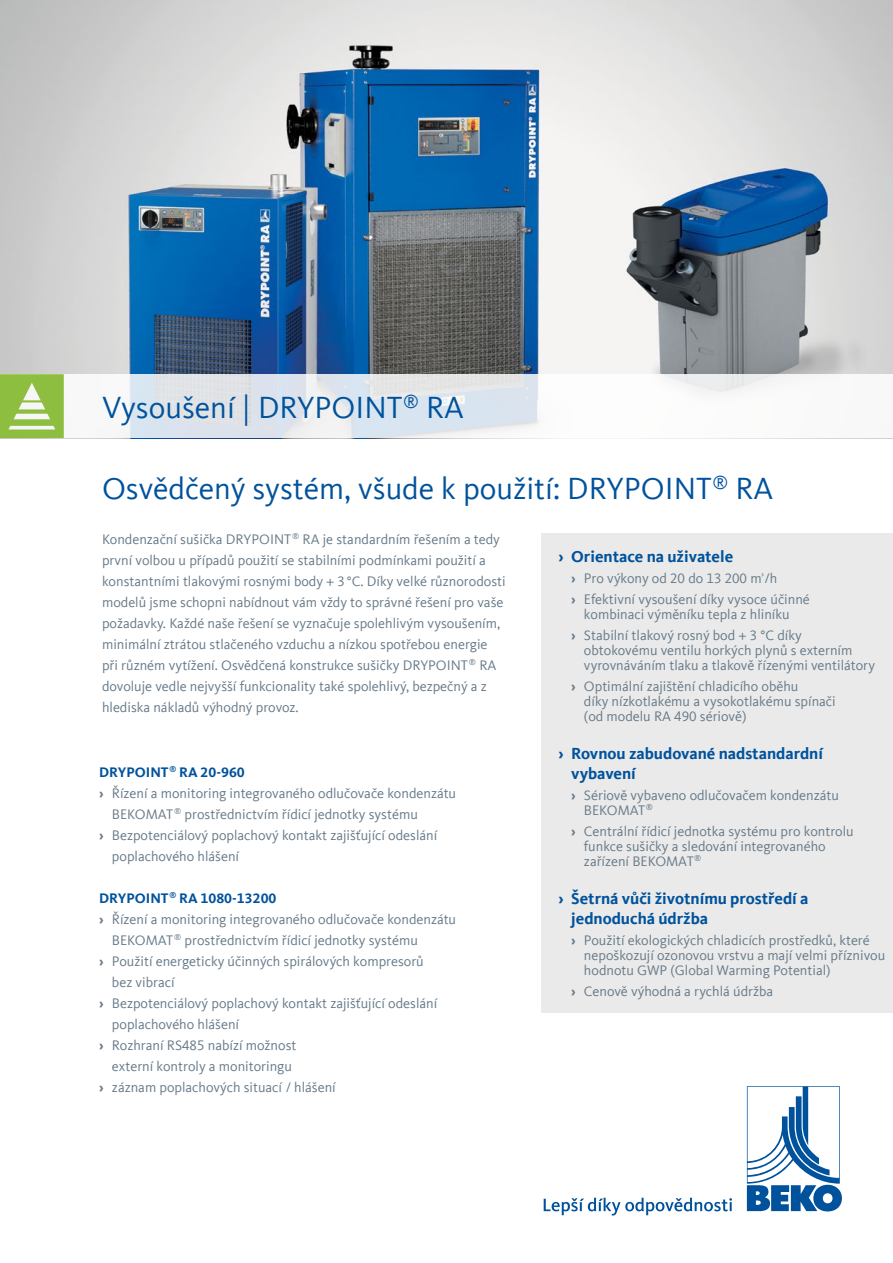
<style>
.page{position:relative;width:893px;height:1263px;background:#fff}
.page>*{position:absolute;margin:0;border:0;box-sizing:border-box;transform-origin:0 0}
.t1{font:31.5px "Kievit Offc Pro";color:#00529c}
.t2{font:700 16.5px/19.8px "Kievit Offc Pro";color:#00529c}
.t3{font:14.25px/21px "Kievit Offc Pro";color:#657988}
.t4{font:700 14.25px "Kievit Offc Pro";color:#00529c}
.s1{font-weight:700}
</style>
<div class="page">
<svg style="left:747px;top:1086px;width:95px;height:125px"></svg>
<svg style="left:544px;top:1198px;width:188px;height:17px"></svg>
<img style="left:0;top:0;width:893px;height:374px">
<div style="left:541px;top:533px;width:352px;height:480px;background:#eaeaea"></div>
<svg style="left:125px;top:374px;width:678px;height:64px"></svg>
<svg style="left:0;top:374px;width:64px;height:64px;background:#9fc75e"></svg>
<h1 class="t1" style="left:102px;top:389px;width:363px">Vysoušení | DRYPOINT<sup>®</sup> RA</h1>
<h1 class="t1" style="left:102px;top:470px;width:673px">Osvědčený systém, všude k použití: DRYPOINT<sup>®</sup> RA</h1>
<p class="t3" style="left:102px;top:529px;width:405px">Kondenzační sušička DRYPOINT<sup>®</sup> RA je standardním řešením a tedy první volbou u případů použití se stabilními podmínkami použití a konstantními tlakovými rosnými body + 3°C. Díky velké různorodosti modelů jsme schopni nabídnout vám vždy to správné řešení pro vaše požadavky. Každé naše řešení se vyznačuje spolehlivým vysoušením, minimální ztrátou stlačeného vzduchu a nízkou spotřebou energie při různém vytížení. Osvědčená konstrukce sušičky DRYPOINT<sup>®</sup> RA dovoluje vedle nejvyšší funkcionality také spolehlivý, bezpečný a z hlediska nákladů výhodný provoz.</p>
<p class="t4" style="left:99px;top:763px;width:147px">DRYPOINT<sup>®</sup> RA 20-960</p>
<p class="t3" style="left:99px;top:782px;width:358px"><span class="s1">›</span> Řízení a monitoring integrovaného odlučovače kondenzátu</p>
<p class="t3" style="left:112px;top:803px;width:307px">BEKOMAT<sup>®</sup> prostřednictvím řídicí jednotky systému</p>
<p class="t3" style="left:99px;top:824px;width:340px"><span class="s1">›</span> Bezpotenciálový poplachový kontakt zajišťující odeslání</p>
<p class="t3" style="left:112px;top:845px;width:129px">poplachového hlášení</p>
<p class="t4" style="left:99px;top:889px;width:179px">DRYPOINT<sup>®</sup> RA 1080-13200</p>
<p class="t3" style="left:99px;top:908px;width:358px"><span class="s1">›</span> Řízení a monitoring integrovaného odlučovače kondenzátu</p>
<p class="t3" style="left:112px;top:929px;width:307px">BEKOMAT<sup>®</sup> prostřednictvím řídicí jednotky systému</p>
<p class="t3" style="left:99px;top:950px;width:326px"><span class="s1">›</span> Použití energeticky účinných spirálových kompresorů</p>
<p class="t3" style="left:112px;top:971px;width:64px">bez vibrací</p>
<p class="t3" style="left:99px;top:992px;width:340px"><span class="s1">›</span> Bezpotenciálový poplachový kontakt zajišťující odeslání</p>
<p class="t3" style="left:112px;top:1013px;width:129px">poplachového hlášení</p>
<p class="t3" style="left:99px;top:1034px;width:199px"><span class="s1">›</span> Rozhraní RS485 nabízí možnost</p>
<p class="t3" style="left:112px;top:1055px;width:181px">externí kontroly a monitoringu</p>
<p class="t3" style="left:99px;top:1076px;width:238px"><span class="s1">›</span> záznam poplachových situací / hlášení</p>
<p class="t2" style="left:558px;top:547px;width:176px">› Orientace na uživatele</p>
<p class="t3" style="left:571px;top:568px;width:240px"><span class="s1">›</span> Pro výkony od 20 do 13 200 m<sup>³</sup>/h<br><span class="s1">›</span> Efektivní vysoušení díky vysoce účinné</p>
<p class="t3" style="left:571px;top:604px;width:232px;text-align:center">kombinaci výměníku tepla z hliníku<br><span class="s1">›</span> Stabilní tlakový rosný bod + 3 °C díky</p>
<p class="t3" style="left:584px;top:643px;width:293px;line-height:15px">obtokovému ventilu horkých plynů s externím vyrovnáváním tlaku a tlakově řízenými ventilátory</p>
<p class="t3" style="left:584px;top:679px;width:253px;line-height:15px;text-indent:-13px"><span class="s1">›</span> Optimální zajištění chladicího oběhu<br>díky nízkotlakému a vysokotlakému spínači (od modelu RA 490 sériově)</p>
<p class="t2" style="left:571px;top:744px;width:253px;text-indent:-13px">› Rovnou zabudované nadstandardní vybavení</p>
<p class="t3" style="left:584px;top:788px;width:256px;line-height:15px;text-indent:-13px"><span class="s1">›</span> Sériově vybaveno odlučovačem kondenzátu<br>BEKOMAT<sup>®</sup></p>
<p class="t3" style="left:584px;top:824px;width:271px;line-height:15px;text-indent:-13px"><span class="s1">›</span> Centrální řídicí jednotka systému pro kontrolu funkce sušičky a sledování integrovaného zařízení BEKOMAT<sup>®</sup></p>
<p class="t2" style="left:571px;top:888px;width:239px;text-indent:-13px">› Šetrná vůči životnímu prostředí a jednoduchá údržba</p>
<p class="t3" style="left:584px;top:932px;width:303px;line-height:15px;text-indent:-13px"><span class="s1">›</span> Použití ekologických chladicích prostředků, které nepoškozují ozonovou vrstvu a mají velmi příznivou hodnotu GWP (Global Warming Potential)</p>
<p class="t3" style="left:571px;top:980px;width:203px"><span class="s1">›</span> Cenově výhodná a rychlá údržba</p>
</div>
